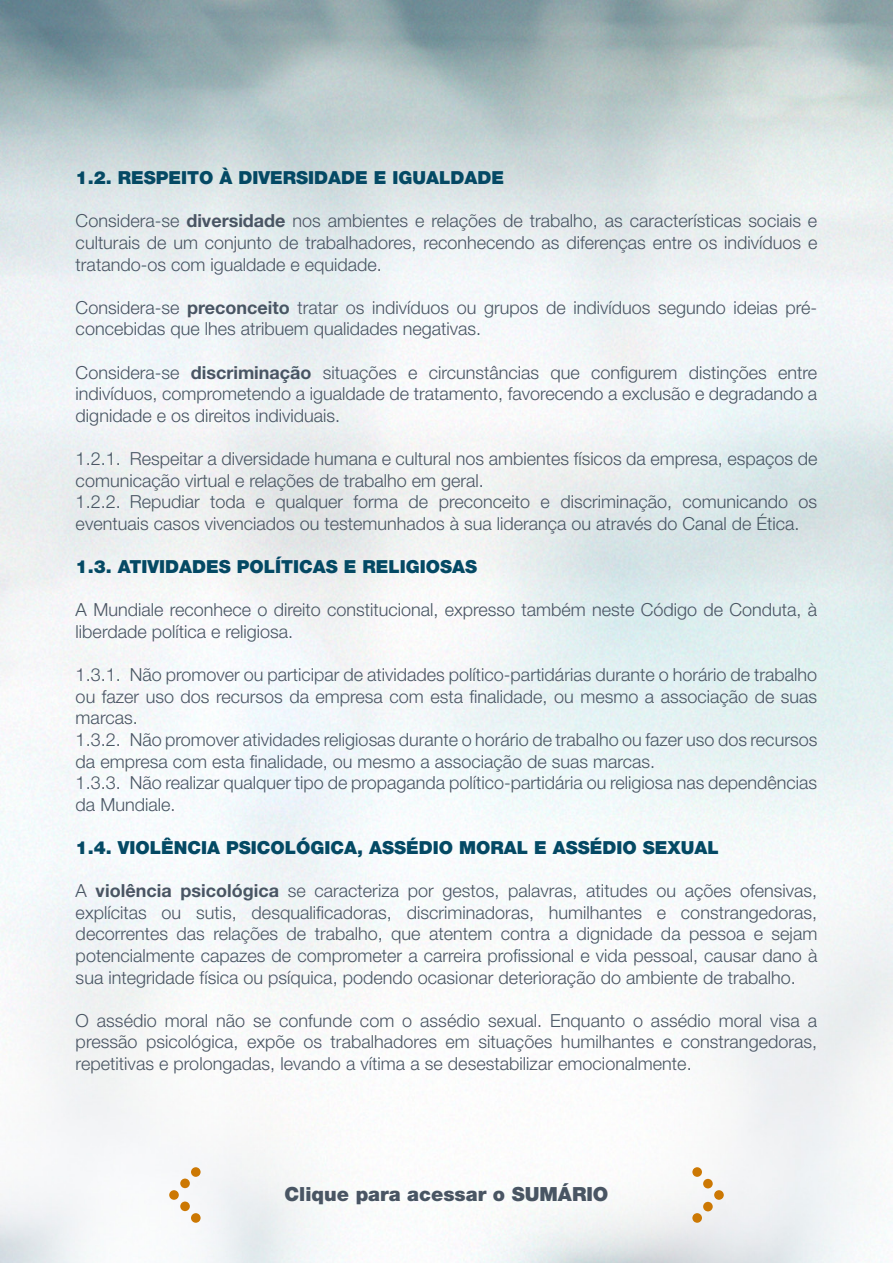
<style>
.page{position:relative;width:893px;height:1263px;background:#fff}
.page>*{position:absolute;margin:0;border:0;box-sizing:border-box;transform-origin:0 0}
.t1{font:900 19.5px "Helvetica Neue LT Std";color:#495563}
.t2{font:300 18px/21.6px "Helvetica Neue LT Std";color:#495563;text-align:justify}
.t3{font:900 18px "Helvetica Neue LT Std";color:#044964}
.s1{font-weight:700}
</style>
<div class="page">
<img style="left:0;top:0;width:893px;height:1263px">
<div style="left:692px;top:1167px;width:10px;height:10px;background:#cc7803;border-radius:50%"></div>
<div style="left:703px;top:1179px;width:10px;height:9px;background:#cc7803;border-radius:50%"></div>
<div style="left:714px;top:1190px;width:10px;height:10px;background:#cc7803;border-radius:50%"></div>
<div style="left:703px;top:1202px;width:10px;height:9px;background:#cc7803;border-radius:50%"></div>
<div style="left:692px;top:1213px;width:10px;height:10px;background:#cc7803;border-radius:50%"></div>
<div style="left:191px;top:1213px;width:10px;height:10px;background:#cc7803;border-radius:50%"></div>
<div style="left:180px;top:1201px;width:10px;height:10px;background:#cc7803;border-radius:50%"></div>
<div style="left:169px;top:1190px;width:10px;height:10px;background:#cc7803;border-radius:50%"></div>
<div style="left:180px;top:1178px;width:10px;height:10px;background:#cc7803;border-radius:50%"></div>
<div style="left:191px;top:1167px;width:10px;height:10px;background:#cc7803;border-radius:50%"></div>
<p class="t3" style="left:76px;top:167px;width:430px">1.2. RESPEITO À DIVERSIDADE E IGUALDADE</p>
<p class="t2" style="left:76px;top:210px;width:743px">Considera-se <span class="s1">diversidade</span> nos ambientes e relações de trabalho, as características sociais e culturais de um conjunto de trabalhadores, reconhecendo as diferenças entre os indivíduos e tratando-os com igualdade e equidade.</p>
<p class="t2" style="left:76px;top:296px;width:743px">Considera-se <span class="s1">preconceito</span> tratar os indivíduos ou grupos de indivíduos segundo ideias pré&shy;concebidas que lhes atribuem qualidades negativas.</p>
<p class="t2" style="left:76px;top:361px;width:743px">Considera-se <span class="s1">discriminação</span> situações e circunstâncias que configurem distinções entre indivíduos, comprometendo a igualdade de tratamento, favorecendo a exclusão e degradando a dignidade e os direitos individuais.</p>
<p class="t2" style="left:76px;top:447px;width:743px;text-align:left">1.2.1. Respeitar a diversidade humana e cultural nos ambientes físicos da empresa, espaços de comunicação virtual e relações de trabalho em geral.<br>1.2.2. Repudiar toda e qualquer forma de preconceito e discriminação, comunicando os eventuais casos vivenciados ou testemunhados à sua liderança ou através do Canal de Ética.</p>
<p class="t3" style="left:76px;top:556px;width:403px">1.3. ATIVIDADES POLÍTICAS E RELIGIOSAS</p>
<p class="t2" style="left:76px;top:599px;width:743px">A Mundiale reconhece o direito constitucional, expresso também neste Código de Conduta, à liberdade política e religiosa.</p>
<p class="t2" style="left:76px;top:663px;width:743px;text-align:left">1.3.1. Não promover ou participar de atividades político-partidárias durante o horário de trabalho ou fazer uso dos recursos da empresa com esta finalidade, ou mesmo a associação de suas marcas.<br>1.3.2. Não promover atividades religiosas durante o horário de trabalho ou fazer uso dos recursos da empresa com esta finalidade, ou mesmo a associação de suas marcas.<br>1.3.3. Não realizar qualquer tipo de propaganda político-partidária ou religiosa nas dependências da Mundiale.</p>
<p class="t3" style="left:76px;top:837px;width:645px">1.4. VIOLÊNCIA PSICOLÓGICA, ASSÉDIO MORAL E ASSÉDIO SEXUAL</p>
<p class="t2" style="left:76px;top:879px;width:743px">A <span class="s1">violência psicológica</span> se caracteriza por gestos, palavras, atitudes ou ações ofensivas, explícitas ou sutis, desqualificadoras, discriminadoras, humilhantes e constrangedoras, decorrentes das relações de trabalho, que atentem contra a dignidade da pessoa e sejam potencialmente capazes de comprometer a carreira profissional e vida pessoal, causar dano à sua integridade física ou psíquica, podendo ocasionar deterioração do ambiente de trabalho.</p>
<p class="t2" style="left:76px;top:1009px;width:743px">O assédio moral não se confunde com o assédio sexual. Enquanto o assédio moral visa a pressão psicológica, expõe os trabalhadores em situações humilhantes e constrangedoras, repetitivas e prolongadas, levando a vítima a se desestabilizar emocionalmente.</p>
<p class="t1" style="left:284px;top:1182px;width:325px">Clique para acessar o SUMÁRIO</p>
</div>
